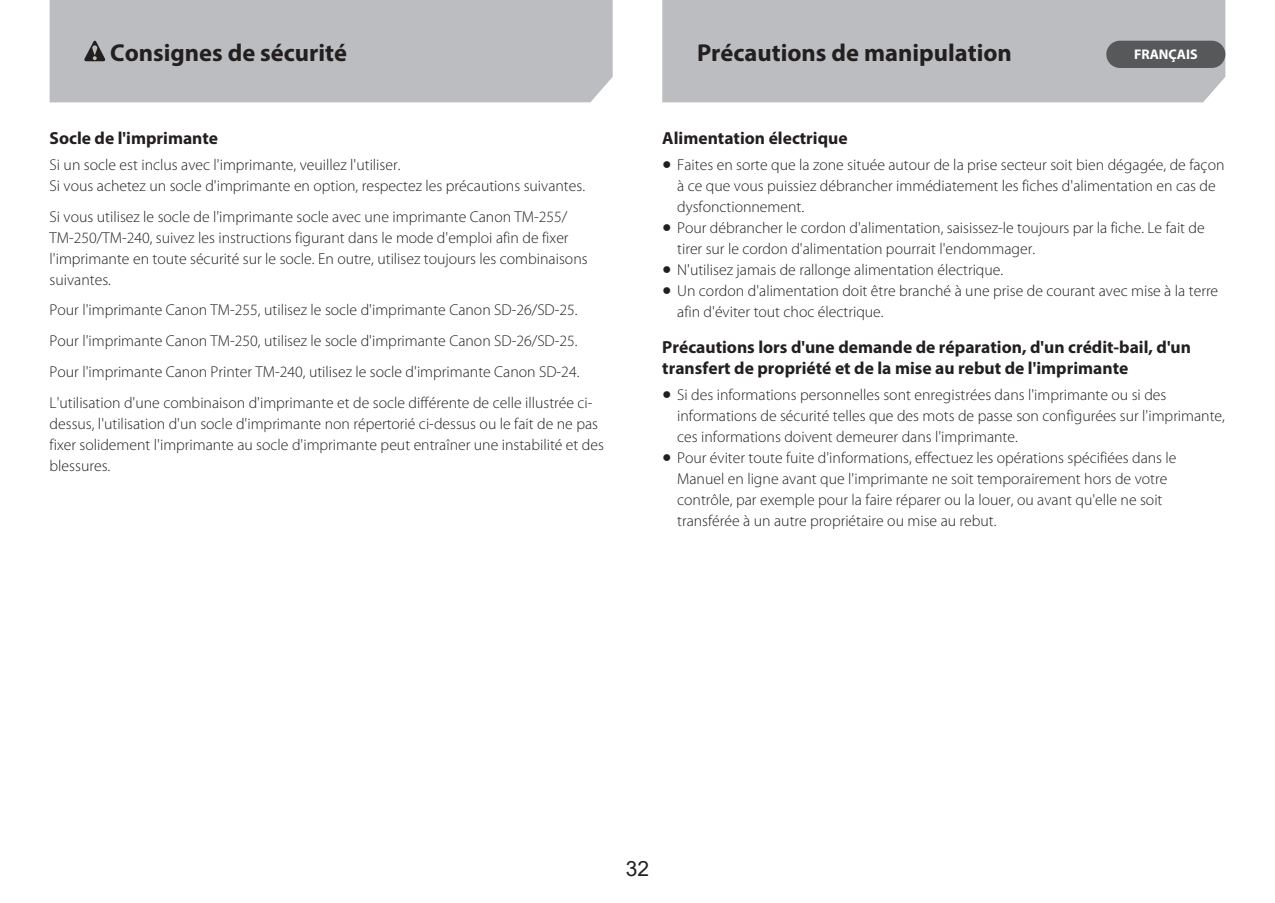
<style>
.page{position:relative;width:1275px;height:903px;background:#fff}
.page>*{position:absolute;margin:0;border:0;box-sizing:border-box;transform-origin:0 0}
.t1{font:700 24.5px "Myriad Pro";color:#231f20}
.t2{font:21px "Arial";color:#231f20}
.t3{font:700 17.5px/21px "Myriad Pro";color:#231f20}
.t4{font:300 15.75px/21px "Myriad Pro";color:#231f20}
.t5{font:700 14px "Myriad Pro";color:#fff}
.s1{font-family:"Arial";font-weight:400}
</style>
<div class="page">
<div style="left:50px;top:0;width:563px;height:102px;background:#bcbdc0"></div>
<div style="left:662px;top:0;width:563px;height:102px;background:#bcbdc0"></div>
<svg style="left:84px;top:41px;width:21px;height:20px"></svg>
<div style="left:1106px;top:41px;width:119px;height:27px;background:#57585a;border-radius:14px"></div>
<h1 class="t1" style="left:110px;top:37px;width:238px">Consignes de sécurité</h1>
<h1 class="t1" style="left:697px;top:37px;width:316px">Précautions de manipulation</h1>
<p class="t5" style="left:1134px;top:45px;width:65px">FRANÇAIS</p>
<p class="t3" style="left:50px;top:127px;width:170px">Socle de l'imprimante</p>
<p class="t4" style="left:50px;top:154px;width:537px">Si un socle est inclus avec l'imprimante, veuillez l'utiliser.<br>Si vous achetez un socle d'imprimante en option, respectez les précautions suivantes.</p>
<p class="t4" style="left:50px;top:206px;width:540px">Si vous utilisez le socle de l'imprimante socle avec une imprimante Canon TM-255/ TM-250/TM-240, suivez les instructions figurant dans le mode d'emploi afin de fixer l'imprimante en toute sécurité sur le socle. En outre, utilisez toujours les combinaisons suivantes.</p>
<p class="t4" style="left:50px;top:295px;width:544px;line-height:31px">Pour l'imprimante Canon TM-255, utilisez le socle d'imprimante Canon SD-26/SD-25.<br>Pour l'imprimante Canon TM-250, utilisez le socle d'imprimante Canon SD-26/SD-25.<br>Pour l'imprimante Canon Printer TM-240, utilisez le socle d'imprimante Canon SD-24.<br>L'utilisation d'une combinaison d'imprimante et de socle différente de celle illustrée ci-</p>
<p class="t4" style="left:50px;top:414px;width:556px">dessus, l'utilisation d'un socle d'imprimante non répertorié ci-dessus ou le fait de ne pas fixer solidement l'imprimante au socle d'imprimante peut entraîner une instabilité et des blessures.</p>
<p class="t3" style="left:662px;top:127px;width:187px">Alimentation électrique</p>
<p class="t4" style="left:677px;top:154px;width:549px;text-indent:-15px"><span class="s1">●</span> Faites en sorte que la zone située autour de la prise secteur soit bien dégagée, de façon à ce que vous puissiez débrancher immédiatement les fiches d'alimentation en cas de dysfonctionnement.</p>
<p class="t4" style="left:677px;top:217px;width:529px;text-indent:-15px"><span class="s1">●</span> Pour débrancher le cordon d'alimentation, saisissez-le toujours par la fiche. Le fait de tirer sur le cordon d'alimentation pourrait l'endommager.</p>
<p class="t4" style="left:662px;top:259px;width:342px"><span class="s1">●</span> N'utilisez jamais de rallonge alimentation électrique.</p>
<p class="t4" style="left:677px;top:280px;width:543px;text-indent:-15px"><span class="s1">●</span> Un cordon d'alimentation doit être branché à une prise de courant avec mise à la terre afin d'éviter tout choc électrique.</p>
<p class="t3" style="left:662px;top:336px;width:530px">Précautions lors d'une demande de réparation, d'un crédit-bail, d'un transfert de propriété et de la mise au rebut de l'imprimante</p>
<p class="t4" style="left:677px;top:384px;width:549px;text-indent:-15px"><span class="s1">●</span> Si des informations personnelles sont enregistrées dans l'imprimante ou si des informations de sécurité telles que des mots de passe son configurées sur l'imprimante, ces informations doivent demeurer dans l'imprimante.</p>
<p class="t4" style="left:677px;top:447px;width:501px;text-indent:-15px"><span class="s1">●</span> Pour éviter toute fuite d'informations, effectuez les opérations spécifiées dans le Manuel en ligne avant que l'imprimante ne soit temporairement hors de votre contrôle, par exemple pour la faire réparer ou la louer, ou avant qu'elle ne soit transférée à un autre propriétaire ou mise au rebut.</p>
<h2 class="t2" style="left:626px;top:854px;width:25px">32</h2>
</div>
